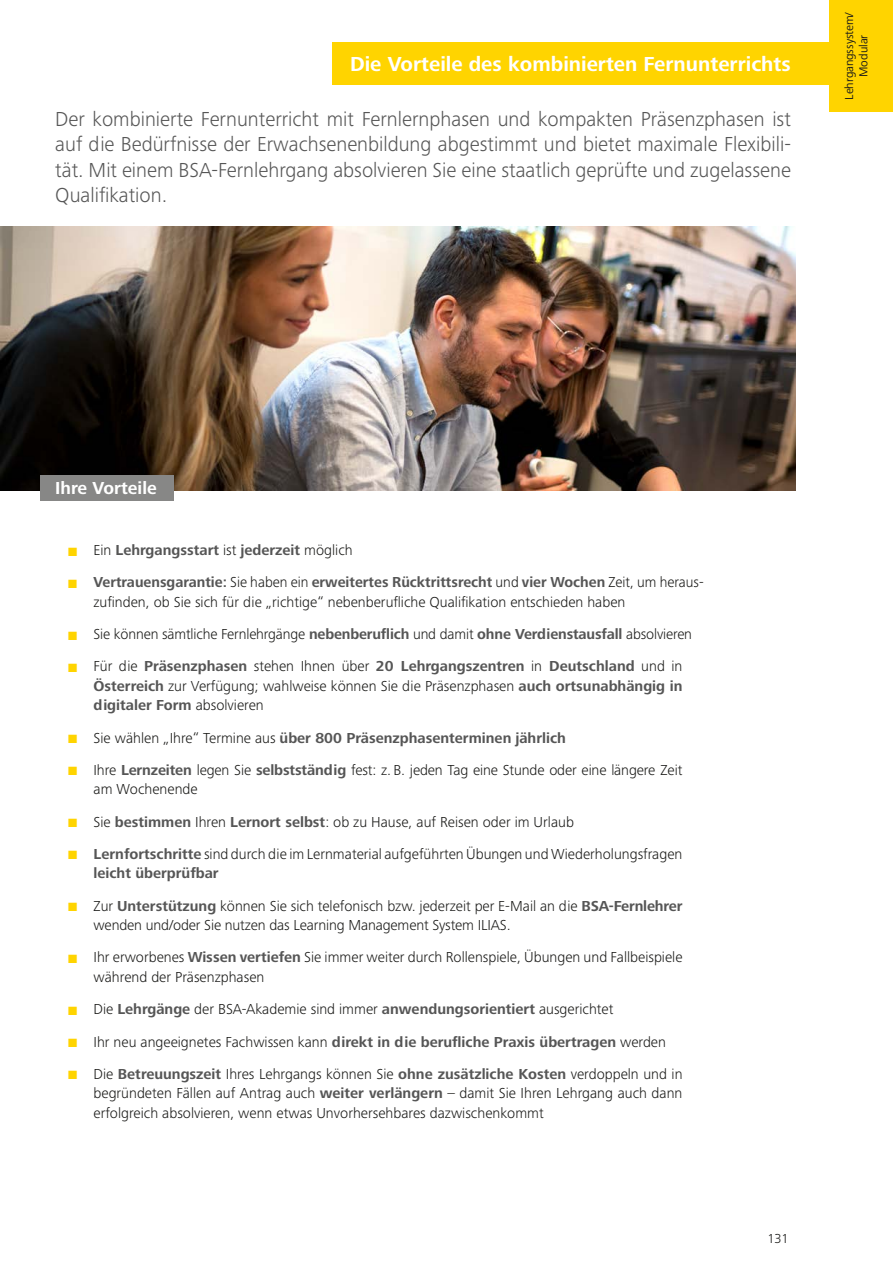
<style>
.page{position:relative;width:893px;height:1263px;background:#fff}
.page>*{position:absolute;margin:0;border:0;box-sizing:border-box;transform-origin:0 0}
.t1{font:300 21px/25.5px "Frutiger Next Pro";color:#565656;text-align:justify}
.t2{font:700 21px "Frutiger Next Pro";color:#fff}
.t3{font:700 18px "Frutiger Next Pro";color:#fff}
.t4{font:300 15px/19.5px "Frutiger Next Pro";color:#1a1a18}
.t5{font:700 15px "Frutiger Next Pro";color:#565656}
.t6{font:300 13.5px "Frutiger Next Pro";color:#1a1a18}
.t7{font:12px/14.4px "Frutiger Next Pro";letter-spacing:-.01em;color:#1a1a18;text-align:center}
.s1{color:#ffd400}
.s2{font-weight:300;color:#1a1a18}
.s3{font-weight:700;color:#565656}
</style>
<div class="page">
<img style="left:0;top:227px;width:795px;height:263px">
<div style="left:333px;top:43px;width:560px;height:42px;background:#ffd400"></div>
<div style="left:40px;top:475px;width:133px;height:25px;background:#878786"></div>
<div style="left:829px;top:0;width:64px;height:111px;background:#ffd400"></div>
<h1 class="t2" style="left:350px;top:52px;width:442px">Die Vorteile des kombinierten Fernunterrichts</h1>
<p class="t1" style="left:55px;top:106px;width:737px">Der kombinierte Fernunterricht mit Fernlernphasen und kompakten Präsenzphasen ist auf die Bedürfnisse der Erwachsenenbildung abgestimmt und bietet maximale Flexibili&shy;tät. Mit einem BSA-Fernlehrgang absolvieren Sie eine staatlich geprüfte und zugelassene Qualifikation.</p>
<p class="t7" style="left:842px;top:100px;width:90px;rotate:-90deg">Lehrgangssystem/<br>Modular</p>
<p class="t3" style="left:55px;top:478px;width:103px">Ihre Vorteile</p>
<p class="t5" style="left:68px;top:541px;width:286px"><span class="s1">■</span> <span class="s2">Ein</span> Lehrgangsstart <span class="s2">ist</span> jederzeit <span class="s2">möglich</span></p>
<p class="t4" style="left:94px;top:573px;width:612px;text-indent:-26px"><span class="s1">■</span> <span class="s3">Vertrauensgarantie:</span> Sie haben ein <span class="s3">erweitertes Rücktrittsrecht</span> und <span class="s3">vier Wochen</span> Zeit, um heraus&shy;zufinden, ob Sie sich für die „richtige“ nebenberufliche Qualifikation entschieden haben</p>
<p class="t4" style="left:68px;top:624px;width:626px"><span class="s1">■</span> Sie können sämtliche Fernlehrgänge <span class="s3">nebenberuflich</span> und damit <span class="s3">ohne Verdienstausfall</span> absolvieren</p>
<p class="t4" style="left:94px;top:657px;width:590px;text-align:justify;text-indent:-26px"><span class="s1">■</span> Für die <span class="s3">Präsenzphasen</span> stehen Ihnen über <span class="s3">20 Lehrgangszentren</span> in <span class="s3">Deutschland</span> und in <span class="s3">Österreich</span> zur Verfügung; wahlweise können Sie die Präsenzphasen <span class="s3">auch ortsunabhängig in digitaler Form</span> absolvieren</p>
<p class="t5" style="left:68px;top:729px;width:499px"><span class="s1">■</span> <span class="s2">Sie wählen „Ihre“ Termine aus</span> über 800 Präsenzphasenterminen jährlich</p>
<p class="t4" style="left:94px;top:760px;width:590px;text-indent:-26px"><span class="s1">■</span> Ihre <span class="s3">Lernzeiten</span> legen Sie <span class="s3">selbstständig</span> fest: z. B. jeden Tag eine Stunde oder eine längere Zeit am Wochenende</p>
<p class="t4" style="left:68px;top:812px;width:507px"><span class="s1">■</span> Sie <span class="s3">bestimmen</span> Ihren <span class="s3">Lernort selbst</span>: ob zu Hause, auf Reisen oder im Urlaub</p>
<p class="t4" style="left:94px;top:844px;width:590px;text-indent:-26px"><span class="s1">■</span> <span class="s3">Lernfortschritte</span> sind durch die im Lernmaterial aufgeführten Übungen und Wiederholungsfragen <span class="s3">leicht überprüfbar</span></p>
<p class="t4" style="left:94px;top:896px;width:590px;text-indent:-26px"><span class="s1">■</span> Zur <span class="s3">Unterstützung</span> können Sie sich telefonisch bzw. jederzeit per E-Mail an die <span class="s3">BSA-Fernlehrer </span>wenden und/oder Sie nutzen das Learning Management System ILIAS.</p>
<p class="t4" style="left:94px;top:948px;width:590px;text-indent:-26px"><span class="s1">■</span> Ihr erworbenes <span class="s3">Wissen vertiefen</span> Sie immer weiter durch Rollenspiele, Übungen und Fallbeispiele während der Präsenzphasen</p>
<p class="t4" style="left:68px;top:999px;width:547px"><span class="s1">■</span> Die <span class="s3">Lehrgänge</span> der BSA-Akademie sind immer <span class="s3">anwendungsorientiert</span> ausgerichtet</p>
<p class="t4" style="left:68px;top:1032px;width:599px"><span class="s1">■</span> Ihr neu angeeignetes Fachwissen kann <span class="s3">direkt in die berufliche Praxis übertragen</span> werden</p>
<p class="t4" style="left:94px;top:1064px;width:590px;text-align:justify;text-indent:-26px"><span class="s1">■</span> Die <span class="s3">Betreuungszeit</span> Ihres Lehrgangs können Sie <span class="s3">ohne zusätzliche Kosten</span> verdoppeln und in begründeten Fällen auf Antrag auch <span class="s3">weiter verlängern</span> – damit Sie Ihren Lehrgang auch dann erfolgreich absolvieren, wenn etwas Unvorhersehbares dazwischenkommt</p>
<p class="t6" style="left:767px;top:1231px;width:23px">131</p>
</div>
